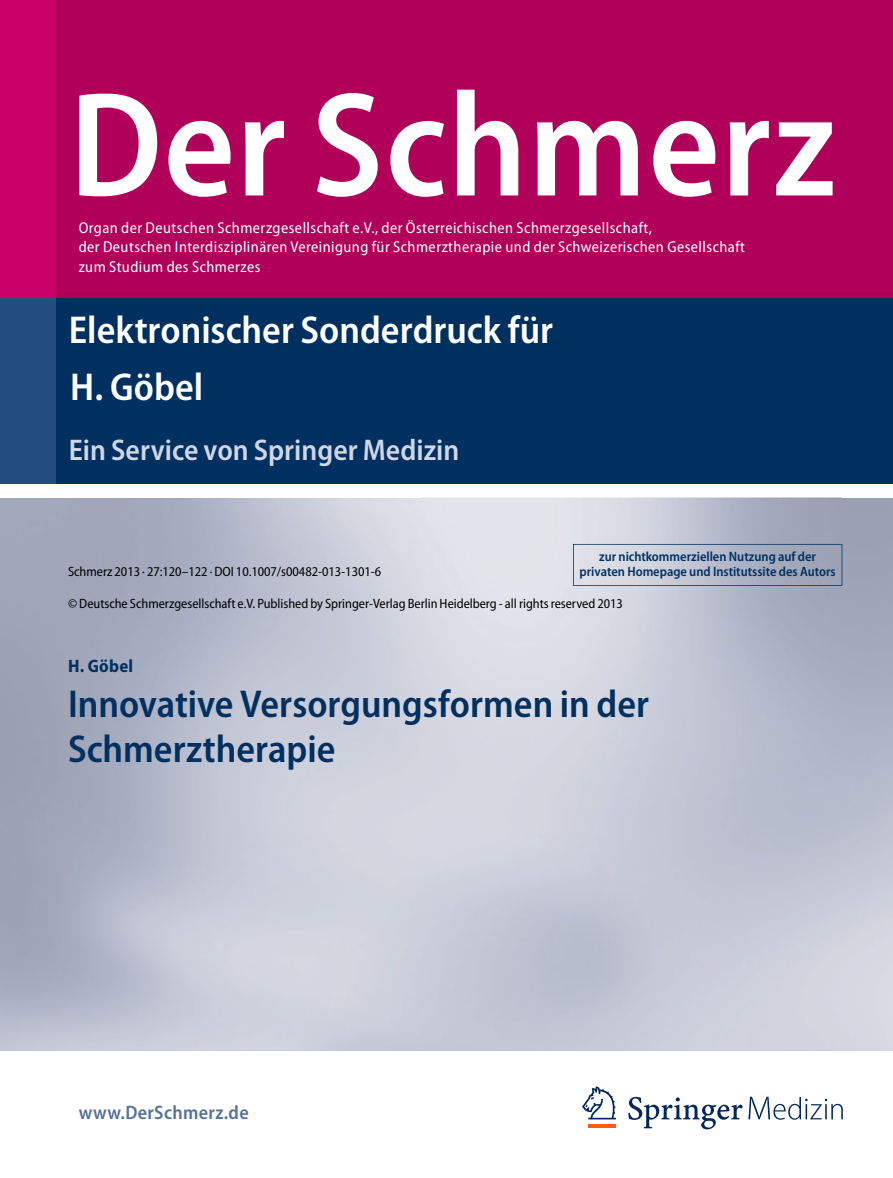
<style>
.page{position:relative;width:893px;height:1178px;background:#fff}
.page>*{position:absolute;margin:0;border:0;box-sizing:border-box;transform-origin:0 0}
.t1{font:600 semi-condensed 150px "Myriad Pro";letter-spacing:.01em;color:#fff}
.t2{font:600 semi-condensed 39px/45px "Myriad Pro";color:#003060}
.t3{font:600 semi-condensed 39px "Myriad Pro";color:#fff}
.t4{font:600 semi-condensed 30px "Myriad Pro";color:#d0d6e5}
.t5{font:600 semi-condensed 19.5px "Myriad Pro";letter-spacing:.015em;color:#55719a}
.t6{font:700 semi-condensed 18px "Myriad Pro";letter-spacing:.02em;color:#003060}
.t7{font:semi-condensed 15.75px/19.5px "Myriad Pro";letter-spacing:.03em;color:#fff}
.t8{font:semi-condensed 13.5px "Myriad Pro";color:#000}
.t9{font:600 semi-condensed 13.5px/15px "Myriad Pro";letter-spacing:-.005em;color:#003060;text-align:center}
</style>
<div class="page">
<div style="left:55px;top:298px;width:838px;height:185px;background:#003060"></div>
<div style="left:0;top:298px;width:55px;height:185px;background:#224d7c"></div>
<img style="left:0;top:497px;width:893px;height:553px">
<svg style="left:573px;top:544px;width:269px;height:42px;background:#b4baca"></svg>
<div style="left:55px;top:0;width:838px;height:298px;background:#b1005a"></div>
<div style="left:0;top:0;width:55px;height:298px;background:#cb0068"></div>
<hr style="left:588px;top:1125px;width:28px;height:3px;background:#f76013">
<svg style="left:582px;top:1086px;width:34px;height:33px"></svg>
<svg style="left:628px;top:1097px;width:215px;height:32px"></svg>
<h1 class="t1" style="left:69px;top:63px;width:768px">Der Schmerz</h1>
<p class="t7" style="left:79px;top:218px;width:668px">Organ der Deutschen Schmerzgesellschaft e.V., der Österreichischen Schmerzgesellschaft,<br>der Deutschen Interdisziplinären Vereinigung für Schmerztherapie und der Schweizerischen Gesellschaft zum Studium des Schmerzes</p>
<h2 class="t3" style="left:69px;top:308px;width:486px">Elektronischer Sonderdruck für</h2>
<h2 class="t3" style="left:70px;top:365px;width:135px">H. Göbel</h2>
<h3 class="t4" style="left:69px;top:433px;width:392px">Ein Service von Springer Medizin</h3>
<p class="t9" style="left:580px;top:549px;width:258px">zur nichtkommerziellen Nutzung auf der privaten Homepage und Institutssite des Autors</p>
<p class="t8" style="left:68px;top:565px;width:315px">Schmerz 2013 · 27:120–122 · DOI 10.1007/s00482-013-1301-6</p>
<p class="t8" style="left:68px;top:596px;width:556px">© Deutsche Schmerzgesellschaft e.V. Published by Springer-Verlag Berlin Heidelberg - all rights reserved 2013</p>
<p class="t6" style="left:68px;top:656px;width:67px">H. Göbel</p>
<h2 class="t2" style="left:68px;top:682px;width:582px">Innovative Versorgungsformen in der<br>Schmerztherapie</h2>
<p class="t5" style="left:79px;top:1102px;width:172px">www.DerSchmerz.de</p>
</div>
